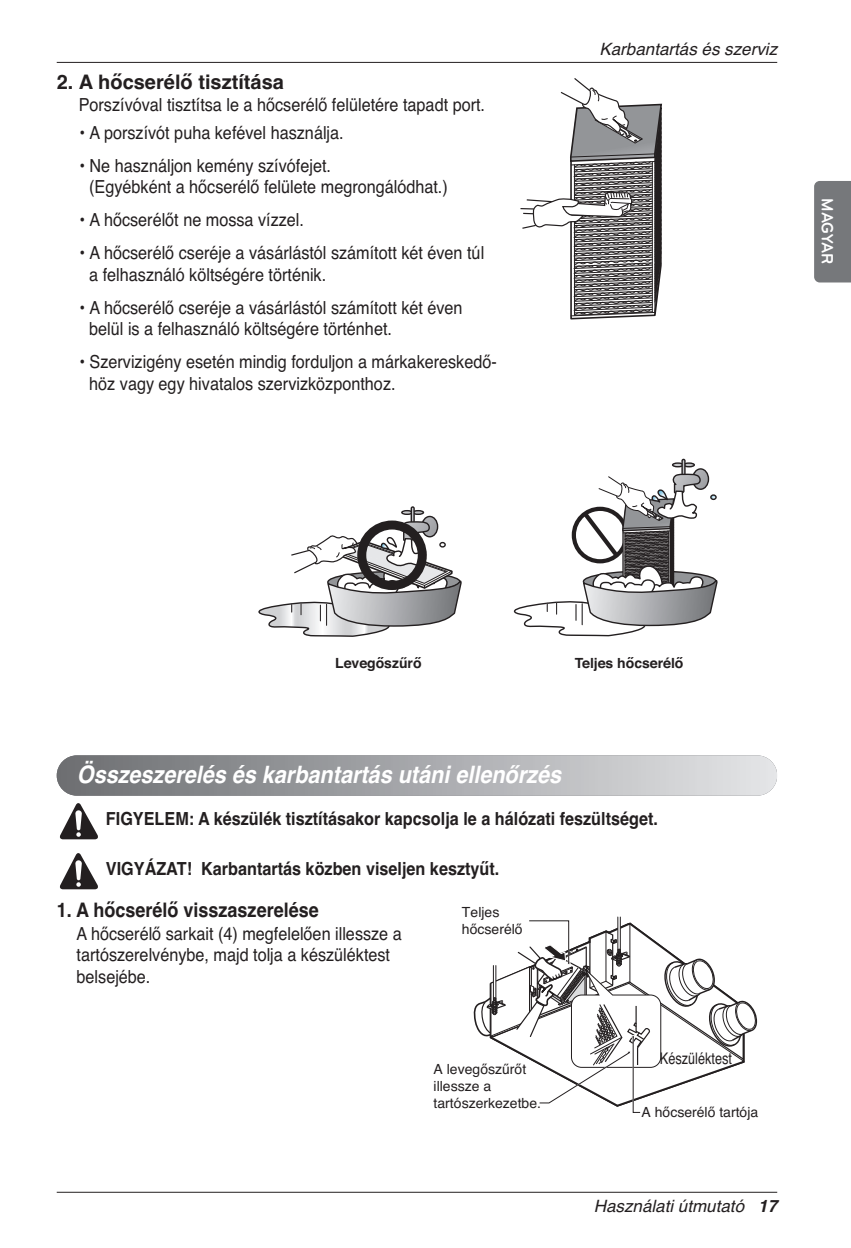
<style>
.page{position:relative;width:851px;height:1248px;background:#fff}
.page>*{position:absolute;margin:0;border:0;box-sizing:border-box;transform-origin:0 0}
.t1{font:italic 700 24px "Helvetica";color:#fff;scale:.9 1}
.t2{font:700 20px "Helvetica";color:#231f20;scale:.9 1}
.t3{font:700 20px "Helvetica";color:#231f20}
.t4{font:18px/21.6px "Helvetica";color:#231f20;scale:.9 1}
.t5{font:700 18px "Helvetica";color:#231f20;scale:.9 1}
.t6{font:italic 17px "Helvetica";color:#231f20}
.t7{font:700 17px "Bryant LG";letter-spacing:-.01em;color:#fff;scale:.95 1}
.t8{font:16px "Helvetica";color:#231f20;scale:.8 1}
.t9{font:14px/16.8px "Helvetica";color:#231f20}
.t10{font:700 14px "Helvetica";color:#231f20}
.s1{font-weight:700}
</style>
<div class="page">
<hr style="left:57px;top:62px;width:720px;height:1px;background:#231f20">
<hr style="left:57px;top:1191px;width:720px;height:1px;background:#231f20">
<div style="left:814px;top:181px;width:36px;height:101px;background:#76787b"></div>
<svg style="left:422px;top:516px;width:15px;height:20px"></svg>
<div style="left:421px;top:515px;width:17px;height:22px;border:1px solid #231f20;border-radius:50%"></div>
<div style="left:401px;top:510px;width:12px;height:5px;border:1px solid #231f20;border-radius:50%"></div>
<svg style="left:402px;top:510px;width:21px;height:4px"></svg>
<div style="left:412px;top:510px;width:12px;height:5px;border:1px solid #231f20;border-radius:50%"></div>
<hr style="left:411px;top:507px;width:3px;height:16px;background:#c2c3c6">
<div style="left:410px;top:506px;width:5px;height:18px;border:1px solid #231f20"></div>
<svg style="left:258px;top:520px;width:204px;height:117px"></svg>
<svg style="left:520px;top:78px;width:142px;height:242px"></svg>
<div style="left:681px;top:458px;width:4px;height:18px;border:1px solid #231f20"></div>
<svg style="left:513px;top:459px;width:205px;height:178px"></svg>
<svg style="left:473px;top:916px;width:285px;height:196px"></svg>
<div style="left:57px;top:755px;width:720px;height:40px;background:linear-gradient(to right,#6c6d71,#e4e4e7);border-radius:20px"></div>
<svg style="left:60px;top:803px;width:38px;height:36px"></svg>
<svg style="left:60px;top:853px;width:38px;height:36px"></svg>
<p class="t3" style="left:57px;top:74px;width:229px">2. A hőcserélő tisztítása</p>
<p class="t4" style="left:79px;top:96px;width:453px">Porszívóval tisztítsa le a hőcserélő felületére tapadt port.</p>
<p class="t4" style="left:79px;top:123px;width:295px">• A porszívót puha kefével használja.</p>
<p class="t4" style="left:89px;top:156px;width:400px;text-indent:-10px">• Ne használjon kemény szívófejet.<br>(Egyébként a hőcserélő felülete megrongálódhat.)</p>
<p class="t4" style="left:79px;top:211px;width:251px">• A hőcserélőt ne mossa vízzel.</p>
<p class="t4" style="left:89px;top:243px;width:440px;text-indent:-10px">• A hőcserélő cseréje a vásárlástól számított két éven túl a felhasználó költségére történik.</p>
<p class="t4" style="left:89px;top:298px;width:416px;text-indent:-10px">• A hőcserélő cseréje a vásárlástól számított két éven belül is a felhasználó költségére történhet.</p>
<p class="t4" style="left:89px;top:353px;width:454px;text-indent:-10px">• Szervizigény esetén mindig forduljon a márkakereskedő&shy;höz vagy egy hivatalos szervizközponthoz.</p>
<p class="t6" style="left:599px;top:43px;width:179px">Karbantartás és szerviz</p>
<p class="t7" style="left:837px;top:198px;width:71px;rotate:90deg">MAGYAR</p>
<p class="t10" style="left:335px;top:658px;width:88px">Levegőszűrő</p>
<p class="t10" style="left:574px;top:658px;width:110px">Teljes hőcserélő</p>
<p class="t1" style="left:77px;top:766px;width:539px">Összeszerelés és karbantartás utáni ellenőrzés</p>
<p class="t5" style="left:106px;top:812px;width:614px">FIGYELEM: A készülék tisztításakor kapcsolja le a hálózati feszültséget.</p>
<p class="t5" style="left:106px;top:862px;width:438px">VIGYÁZAT! Karbantartás közben viseljen kesztyűt.</p>
<p class="t2" style="left:57px;top:902px;width:292px">1. A hőcserélő visszaszerelése</p>
<p class="t4" style="left:77px;top:924px;width:363px">A hőcserélő sarkait (4) megfelelően illessze a tartószerelvénybe, majd tolja a készüléktest belsejébe.</p>
<p class="t9" style="left:462px;top:905px;width:62px">Teljes hőcserélő</p>
<p class="t9" style="left:433px;top:1061px;width:109px">A levegőszűrőt illessze a tartószerkezetbe.</p>
<p class="t8" style="left:659px;top:1052px;width:92px">Készüléktest</p>
<p class="t9" style="left:641px;top:1105px;width:118px">A hőcserélő tartója</p>
<p class="t6" style="left:593px;top:1199px;width:185px">Használati útmutató <span class="s1">17</span></p>
</div>
